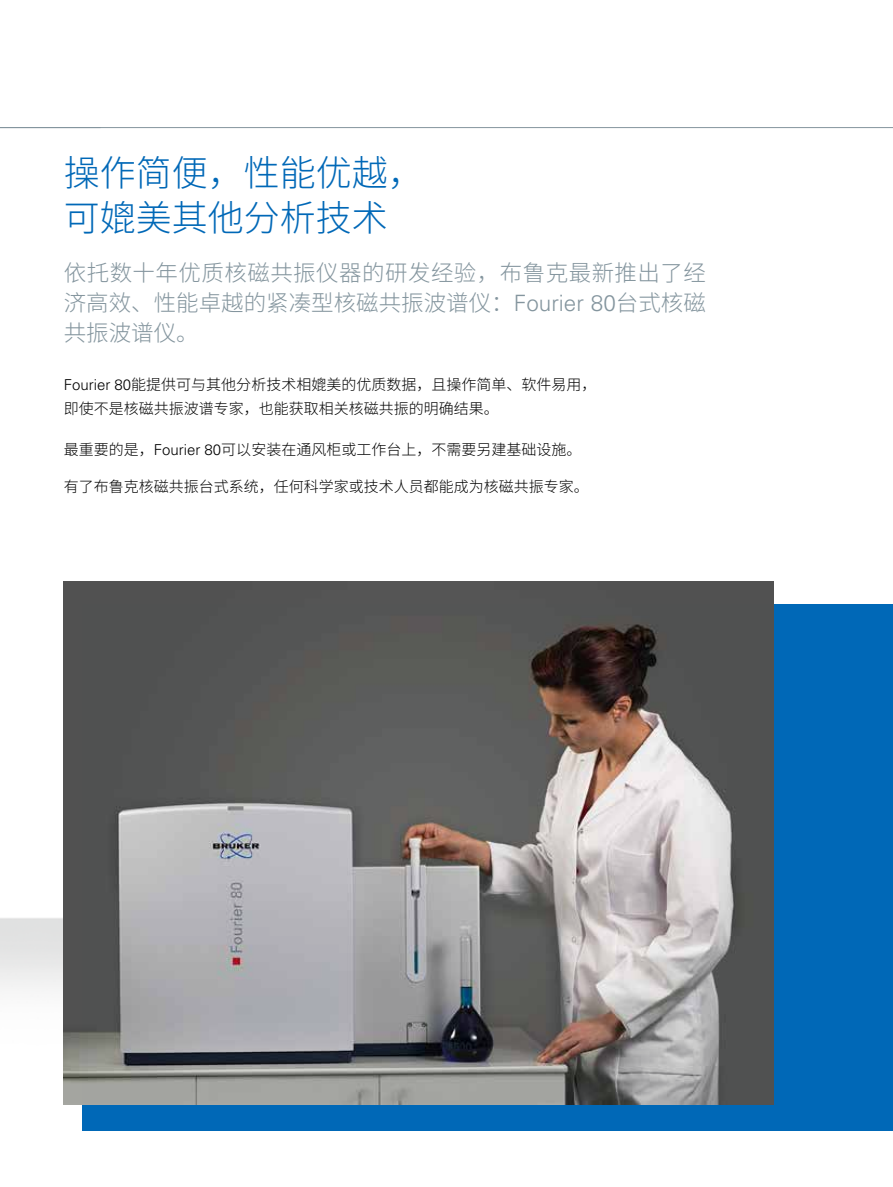
<style>
.page{position:relative;width:893px;height:1187px;background:#fff}
.page>*{position:absolute;margin:0;border:0;box-sizing:border-box;transform-origin:0 0}
.t1{font:300 36px/45px "Source Han Sans CN";color:#0068b7}
.t2{font:300 22.5px/30px "Source Han Sans CN";color:#84959e;text-align:justify}
.t3{font:300 15px/24px "Source Han Sans CN";color:#000}
.s1{font-family:"Univers LT Std"}
</style>
<div class="page">
<img style="left:0;top:581px;width:64px;height:524px">
<div style="left:83px;top:604px;width:810px;height:527px;background:#0068b7"></div>
<img style="left:64px;top:581px;width:710px;height:523px">
<hr style="left:0;top:127px;width:893px;height:1px;background:#84959e">
<h1 class="t1" style="left:64px;top:151px;width:362px">操作简便，性能优越，可媲美其他分析技术</h1>
<h2 class="t2" style="left:64px;top:258px;width:644px">依托数十年优质核磁共振仪器的研发经验，布鲁克最新推出了经济高效、性能卓越的紧凑型核磁共振波谱仪：<span class="s1">Fourier 80</span>台式核磁共振波谱仪。</h2>
<p class="t3" style="left:64px;top:373px;width:534px"><span class="s1">Fourier 80</span>能提供可与其他分析技术相媲美的优质数据，且操作简单、软件易用，即使不是核磁共振波谱专家，也能获取相关核磁共振的明确结果。</p>
<p class="t3" style="left:64px;top:438px;width:519px">最重要的是，<span class="s1">Fourier 80</span>可以安装在通风柜或工作台上，不需要另建基础设施。</p>
<p class="t3" style="left:64px;top:475px;width:527px">有了布鲁克核磁共振台式系统，任何科学家或技术人员都能成为核磁共振专家。</p>
</div>
